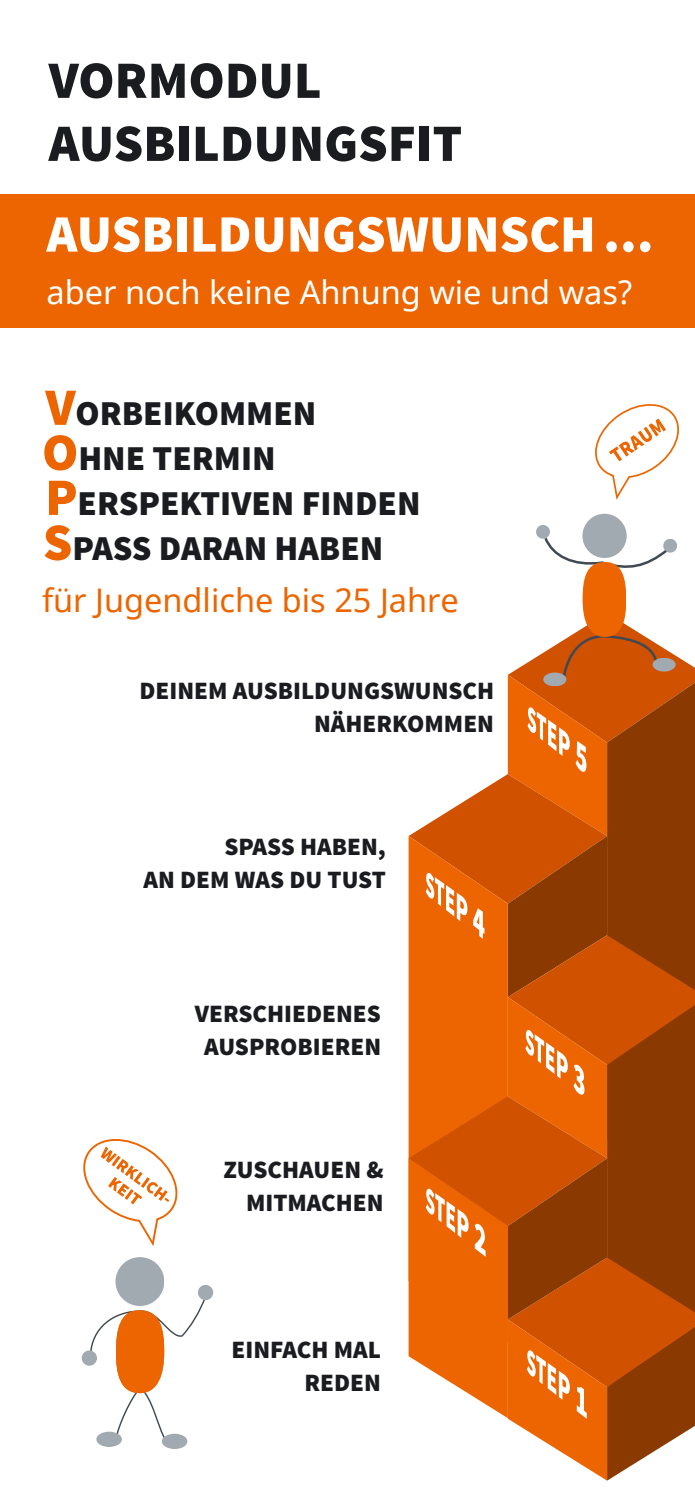
<style>
.page{position:relative;width:695px;height:1489px;background:#fff}
.page>*{position:absolute;margin:0;border:0;box-sizing:border-box;transform-origin:0 0}
.t1{font:900 52.5px/63px "Source Sans Pro";color:#1b1c20}
.t2{font:900 52.5px "Source Sans Pro";color:#fff}
.t3{font:900 35px/45px "Source Sans Pro";color:#1b1c20}
.t4{font:32.5px "Noto Sans";color:#fff}
.t5{font:32.5px "Noto Sans";color:#ec6500}
.t6{font:900 25px/32.5px "Source Sans Pro";color:#1b1c20;text-align:right}
.s1{font-size:52.5px;color:#ec6500}
</style>
<div class="page">
<div style="left:0;top:195px;width:694px;height:133px;background:#ec6500"></div>
<div style="left:115px;top:1256px;width:49px;height:49px;background:#a1aab1;border-radius:24px"></div>
<svg style="left:89px;top:1294px;width:118px;height:154px"></svg>
<div style="left:82px;top:1350px;width:15px;height:15px;background:#a1aab1;border-radius:8px"></div>
<svg style="left:83px;top:1139px;width:95px;height:107px"></svg>
<div style="left:198px;top:1284px;width:15px;height:15px;background:#a1aab1;border-radius:8px"></div>
<svg style="left:595px;top:404px;width:84px;height:96px"></svg>
<div style="left:582px;top:513px;width:44px;height:45px;background:#a1aab1;border-radius:22px"></div>
<div style="left:536px;top:525px;width:14px;height:13px;background:#a1aab1;border-radius:7px"></div>
<svg style="left:408px;top:535px;width:286px;height:945px"></svg>
<div style="left:663px;top:538px;width:14px;height:14px;background:#a1aab1;border-radius:7px"></div>
<h1 class="t1" style="left:49px;top:51px;width:415px">VORMODUL<br>AUSBILDUNGSFIT</h1>
<h1 class="t2" style="left:47px;top:200px;width:608px">AUSBILDUNGSWUNSCH ...</h1>
<h3 class="t4" style="left:47px;top:270px;width:587px">aber noch keine Ahnung wie und was?</h3>
<h2 class="t3" style="left:42px;top:392px;width:380px"><span class="s1">V</span>ORBEIKOMMEN<br><span class="s1">O</span>HNE TERMIN<br><span class="s1">P</span>ERSPEKTIVEN FINDEN<br><span class="s1">S</span>PASS DARAN HABEN</h2>
<h3 class="t5" style="left:42px;top:578px;width:418px">für Jugendliche bis 25 Jahre</h3>
<p class="t6" style="left:139px;top:675px;width:356px">DEINEM AUSBILDUNGSWUNSCH<br>NÄHERKOMMEN</p>
<p class="t6" style="left:143px;top:831px;width:244px">SPASS HABEN,<br>AN DEM WAS DU TUST</p>
<p class="t6" style="left:195px;top:998px;width:188px;text-align:center">VERSCHIEDENES<br>AUSPROBIEREN</p>
<p class="t6" style="left:223px;top:1154px;width:162px">ZUSCHAUEN &amp;<br>MITMACHEN</p>
<p class="t6" style="left:231px;top:1334px;width:151px">EINFACH MAL<br>REDEN</p>
</div>
